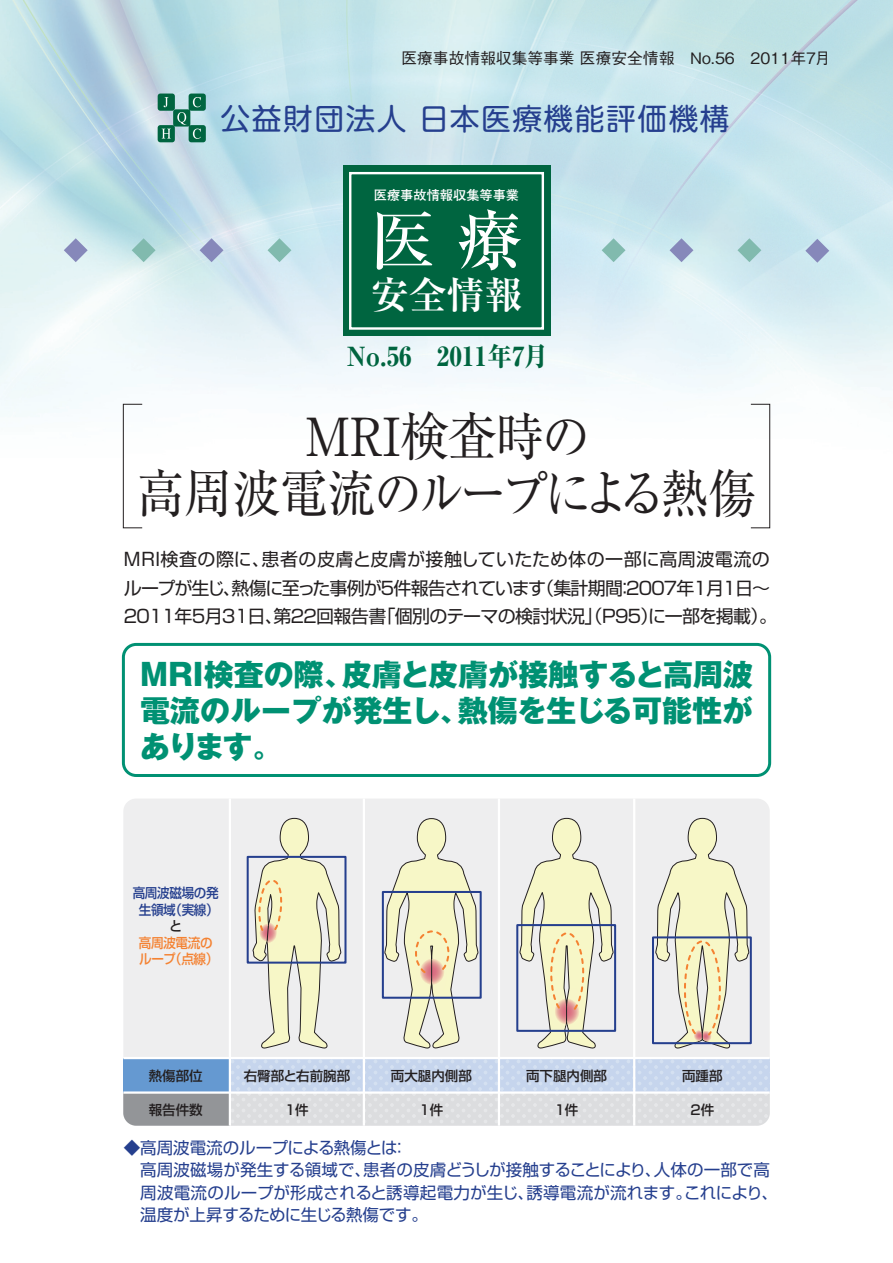
<style>
.page{position:relative;width:893px;height:1263px;background:#fff}
.page>*{position:absolute;margin:0;border:0;box-sizing:border-box;transform-origin:0 0}
.t1{font:65.4px "Ryumin Pro Medium 90 msp RKSJ H";color:#fff}
.t2{font:52.5px/57px "Ryumin Pro Regular 90 msp RKSJ H";letter-spacing:-.11em;color:#231f20;text-align:center;scale:.92 1}
.t3{font:37.95px "Ryumin Pro Bold 90 msp RKSJ H";color:#fff}
.t4{font:30px/36px "Gothic MB101 Pro Heavy 90 msp RKSJ H";color:#009173;text-align:justify}
.t5{font:29.85px "Shin M Go Pro Regular 90 msp RKSJ H";letter-spacing:.05em;color:#253f8e}
.t6{font:26.4px "Ryumin Pro Heavy 90 msp RKSJ H";color:#006540;scale:.95 1}
.t7{font:18px/28.5px "Shin Go Pro Regular 90 msp RKSJ H";letter-spacing:-.045em;color:#231f20}
.t8{font:16.5px/22.5px "Shin Go Pro Regular 90 msp RKSJ H";color:#253f8e}
.t9{font:15.75px "Gothic BBB Pro Medium 90 msp RKSJ H";color:#231f20}
.t10{font:13.5px "Shin Go Pro Medium 90 msp RKSJ H";color:#231f20}
.t11{font:13.5px/16.5px "Shin Go Pro Medium 90 msp RKSJ H";letter-spacing:-.025em;color:#253f8e;text-align:center;scale:.93 1}
.t12{font:13.5px/16.5px "Shin Go Pro Medium 90 msp RKSJ H";letter-spacing:-.025em;color:#f48232;scale:.93 1}
.t13{font:13.5px "Shin Go Pro Medium 90 msp RKSJ H";color:#231f20;scale:.93 1}
.t14{font:13.2px "Futo Go B101 Pro Bold 90 msp RKSJ H";color:#fff}
</style>
<div class="page">
<img style="left:0;top:0;width:893px;height:801px">
<div style="left:123px;top:799px;width:647px;height:327px;background:#eeeeef;border-radius:13px"></div>
<div style="left:343px;top:165px;width:207px;height:171px;background:#006540"></div>
<svg style="left:602px;top:238px;width:23px;height:24px"></svg>
<svg style="left:669px;top:238px;width:24px;height:24px"></svg>
<svg style="left:805px;top:239px;width:24px;height:24px"></svg>
<svg style="left:737px;top:238px;width:24px;height:24px"></svg>
<svg style="left:132px;top:238px;width:24px;height:24px"></svg>
<svg style="left:200px;top:238px;width:23px;height:24px"></svg>
<svg style="left:64px;top:238px;width:24px;height:24px"></svg>
<svg style="left:267px;top:238px;width:24px;height:24px"></svg>
<div style="left:122px;top:643px;width:649px;height:134px;border:3px solid #009173;border-radius:13px"></div>
<div style="left:123px;top:404px;width:19px;height:124px;border:1px solid #231f20"></div>
<div style="left:750px;top:404px;width:20px;height:124px;border:1px solid #231f20"></div>
<svg style="left:158px;top:94px;width:48px;height:48px"></svg>
<div style="left:349px;top:172px;width:195px;height:158px;border:2px solid #fff"></div>
<div style="left:123px;top:1058px;width:107px;height:35px;background:#6599d1"></div>
<div style="left:230px;top:1058px;width:540px;height:34px;background:linear-gradient(to right,#c9d7ee,#c9d7ee)"></div>
<svg style="left:123px;top:1094px;width:647px;height:32px"></svg>
<hr style="left:123px;top:1091px;width:647px;height:3px;background:#fff">
<hr style="left:229px;top:799px;width:2px;height:327px;background:#fff">
<hr style="left:363px;top:799px;width:2px;height:327px;background:#fff">
<hr style="left:498px;top:799px;width:2px;height:327px;background:#fff">
<hr style="left:633px;top:799px;width:2px;height:327px;background:#fff">
<hr style="left:123px;top:1057px;width:647px;height:2px;background:#fff">
<svg style="left:253px;top:818px;width:88px;height:231px"></svg>
<svg style="left:385px;top:818px;width:94px;height:230px"></svg>
<svg style="left:519px;top:818px;width:94px;height:230px"></svg>
<svg style="left:655px;top:818px;width:95px;height:230px"></svg>
<div style="left:247px;top:856px;width:99px;height:108px;border:2px solid #253f8e"></div>
<div style="left:382px;top:891px;width:100px;height:108px;border:2px solid #253f8e"></div>
<div style="left:516px;top:924px;width:100px;height:108px;border:2px solid #253f8e"></div>
<div style="left:652px;top:936px;width:100px;height:108px;border:2px solid #253f8e"></div>
<p class="t9" style="left:401px;top:52px;width:431px">医療事故情報収集等事業 医療安全情報　No.56　2011年7月</p>
<h3 class="t5" style="left:221px;top:107px;width:511px">公益財団法人 日本医療機能評価機構</h3>
<p class="t14" style="left:374px;top:190px;width:147px">医療事故情報収集等事業</p>
<h1 class="t1" style="left:370px;top:215px;width:154px">医 療</h1>
<h3 class="t3" style="left:371px;top:280px;width:153px">安全情報</h3>
<h3 class="t6" style="left:347px;top:347px;width:214px">No.56　2011年7月</h3>
<h2 class="t2" style="left:136px;top:415px;width:676px">ＭＲＩ検査時の<br>高周波電流のループによる熱傷</h2>
<p class="t7" style="left:121px;top:547px;width:657px">ＭＲＩ検査の際に、患者の皮膚と皮膚が接触していたため体の一部に高周波電流のループが生じ、熱傷に至った事例が５件報告されています（集計期間：２００７年１月１日～<br>２０１１年5月31日、第２２回報告書「個別のテーマの検討状況」（Ｐ９５）に一部を掲載）。</p>
<h3 class="t4" style="left:139px;top:661px;width:615px">ＭＲＩ検査の際、皮膚と皮膚が接触すると高周波電流のループが発生し、熱傷を生じる可能性があります。</h3>
<p class="t11" style="left:133px;top:887px;width:94px">高周波磁場の発生領域（実線）</p>
<p class="t13" style="left:169px;top:921px;width:15px">と</p>
<p class="t12" style="left:139px;top:936px;width:87px">高周波電流のループ（点線）</p>
<p class="t10" style="left:149px;top:1071px;width:55px">熱傷部位</p>
<p class="t10" style="left:149px;top:1105px;width:55px">報告件数</p>
<p class="t10" style="left:244px;top:1071px;width:108px">右臀部と右前腕部</p>
<p class="t10" style="left:283px;top:1105px;width:27px">１件</p>
<p class="t10" style="left:391px;top:1071px;width:82px">両大腿内側部</p>
<p class="t10" style="left:418px;top:1105px;width:27px">１件</p>
<p class="t10" style="left:526px;top:1071px;width:82px">両下腿内側部</p>
<p class="t10" style="left:553px;top:1105px;width:27px">１件</p>
<p class="t10" style="left:682px;top:1071px;width:42px">両踵部</p>
<p class="t10" style="left:690px;top:1105px;width:25px">2件</p>
<p class="t8" style="left:140px;top:1139px;width:639px;text-indent:-16px">◆高周波電流のループによる熱傷とは：<br>高周波磁場が発生する領域で、患者の皮膚どうしが接触することにより、人体の一部で高周波電流のループが形成されると誘導起電力が生じ、誘導電流が流れます。これにより、温度が上昇するために生じる熱傷です。</p>
</div>
